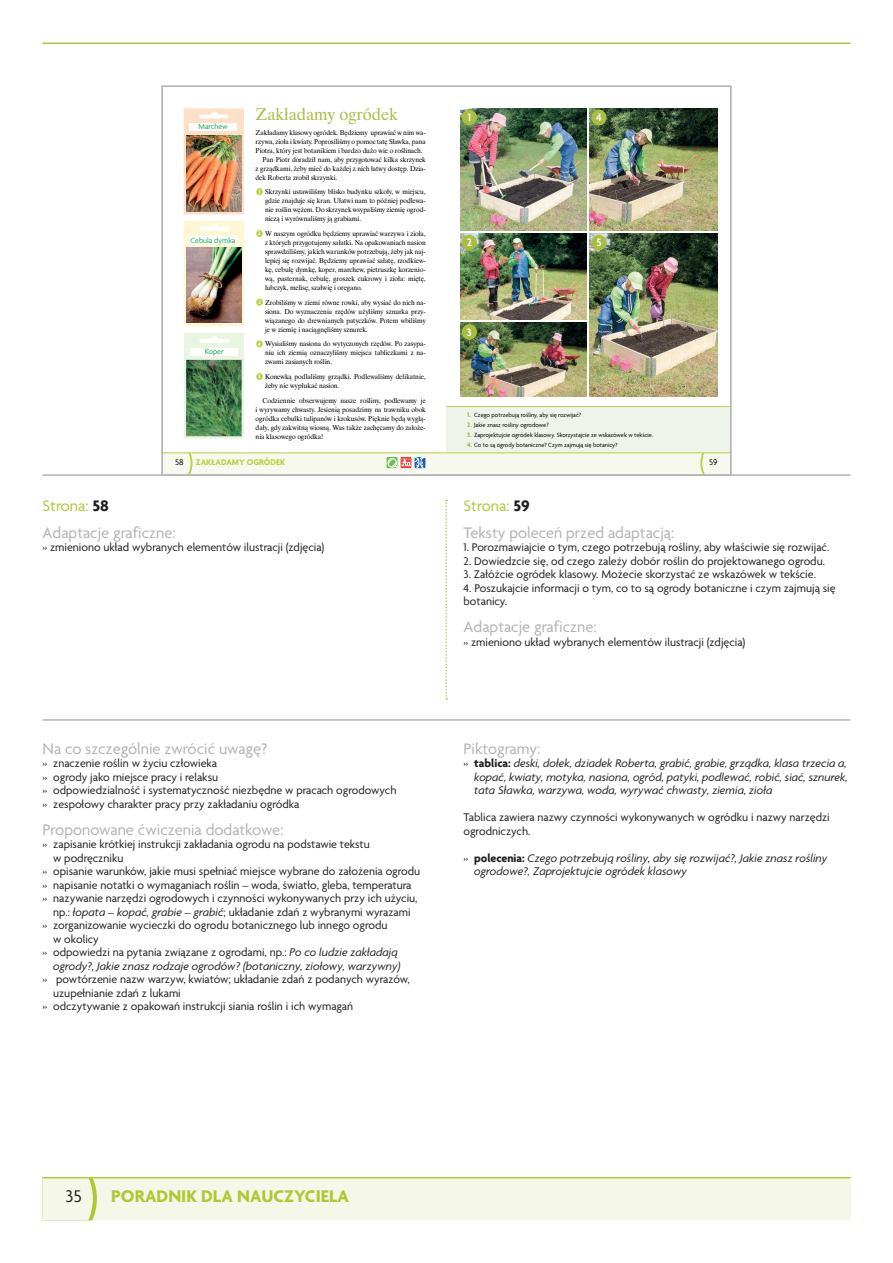
<style>
.page{position:relative;width:893px;height:1263px;background:#fff}
.page>*{position:absolute;margin:0;border:0;box-sizing:border-box;transform-origin:0 0}
.t1{font:700 18.3px "Agenda Pl";color:#b0c836}
.t2{font:18.3px "Agenda Pl";color:#231f20}
.t3{font:16.95px "Dutch 801 TL";color:#a9bd41}
.t4{font:16.5px/27px "Agenda Pl";color:#b2b3b7}
.t5{font:12px/13.5px "Agenda Pl";color:#231f20}
.t6{font:italic 12px/13.5px "Agenda Pl";color:#231f20;text-align:justify}
.t7{font:600 11.55px "Agenda Pl";color:#fff}
.t8{font:700 9px "Agenda Pl";color:#bad144}
.t9{font:9px "Agenda Pl";color:#000}
.t10{font:8.1px "Agenda Pl";color:#10a953}
.t11{font:7.05px/9px "Dutch 801 TL";letter-spacing:-.01em;color:#000;text-align:justify}
.t12{font:6.45px "Agenda Pl";color:#000}
.s1{font-family:"Agenda Pl";font-weight:600;font-size:6px;color:#fff}
.s2{font-family:"Agenda Pl";font-weight:600;font-size:5.55px;color:#fff}
.s3{font-weight:700;font-size:7.05px;color:#a9bd41}
.s4{color:#b0c836}
.s5{font-weight:700;color:#231f20}
.s6{font-style:italic}
.s7{font-style:normal}
.s8{font-weight:700;font-style:normal}
</style>
<div class="page">
<div style="left:43px;top:1178px;width:808px;height:42px;background:#f5f8e8"></div>
<svg style="left:43px;top:1178px;width:54px;height:42px"></svg>
<hr style="left:43px;top:1177px;width:808px;height:1px;background:#b0c836">
<hr style="left:43px;top:43px;width:807px;height:1px;background:#b0c836">
<hr style="left:43px;top:474px;width:807px;height:2px;background:#b2b3b7">
<svg style="left:445px;top:500px;width:2px;height:200px"></svg>
<hr style="left:43px;top:719px;width:807px;height:2px;background:#b2b3b7">
<img style="left:160px;top:85px;width:572px;height:391px">
<p class="t10" style="left:199px;top:122px;width:31px">Marchew</p>
<p class="t10" style="left:190px;top:235px;width:46px">Cebula dymka</p>
<p class="t10" style="left:205px;top:347px;width:21px">Koper</p>
<h2 class="t3" style="left:256px;top:103px;width:144px">Zakładamy ogródek</h2>
<p class="t11" style="left:256px;top:127px;width:172px">Zakładamy klasowy ogródek. Będziemy uprawiać w nim wa-</p>
<p class="t11" style="left:256px;top:136px;width:172px">rzywa, zioła i kwiaty. Poprosiliśmy o pomoc tatę Sławka, pana</p>
<p class="t11" style="left:256px;top:145px;width:168px">Piotra, który jest botanikiem i bardzo dużo wie o roślinach.</p>
<p class="t11" style="left:263px;top:154px;width:165px">Pan Piotr doradził nam, aby przygotować kilka skrzynek</p>
<p class="t11" style="left:256px;top:163px;width:172px">z grządkami, żeby mieć do każdej z nich łatwy dostęp. Dzia-</p>
<p class="t11" style="left:256px;top:172px;width:83px">dek Roberta zrobił skrzynki.</p>
<p class="t11" style="left:265px;top:187px;width:162px;text-indent:-6px"><span class="s1">1</span> Skrzynki ustawiliśmy blisko budynku szkoły, w miejscu, gdzie znajduje się kran. Ułatwi nam to później podlewa&shy;nie roślin wężem. Do skrzynek wsypaliśmy ziemię ogrod&shy;niczą i wyrównaliśmy ją grabiami.</p>
<p class="t11" style="left:265px;top:229px;width:162px;text-indent:-7px"><span class="s2">2</span> W naszym ogródku będziemy uprawiać warzywa i zioła, z których przygotujemy sałatki. Na opakowaniach nasion sprawdziliśmy, jakich warunków potrzebują, żeby jak naj&shy;lepiej się rozwijać. Będziemy uprawiać sałatę, rzodkiew&shy;kę, cebulę dymkę, koper, marchew, pietruszkę korzenio&shy;wą, pasternak, cebulę, groszek cukrowy i zioła: miętę, lubczyk, melisę, szałwię i oregano.</p>
<p class="t11" style="left:265px;top:298px;width:162px;text-indent:-7px"><span class="s2">3</span> Zrobiliśmy w ziemi równe rowki, aby wysiać do nich na&shy;siona. Do wyznaczenia rzędów użyliśmy sznurka przy&shy;wiązanego do drewnianych patyczków. Potem wbiliśmy je w ziemię i naciągnęliśmy sznurek.</p>
<p class="t11" style="left:265px;top:339px;width:162px;text-indent:-7px"><span class="s2">4</span> Wysialiśmy nasiona do wytyczonych rzędów. Po zasypa&shy;niu ich ziemią oznaczyliśmy miejsca tabliczkami z na&shy;zwami zasianych roślin.</p>
<p class="t11" style="left:265px;top:372px;width:162px;text-indent:-7px"><span class="s2">5</span> Konewką podlaliśmy grządki. Podlewaliśmy delikatnie, żeby nie wypłukać nasion.</p>
<p class="t11" style="left:256px;top:396px;width:172px;text-indent:7px">Codziennie obserwujemy nasze rośliny, podlewamy je i wyrywamy chwasty. Jesienią posadzimy na trawniku obok ogródka cebulki tulipanów i krokusów. Pięknie będą wyglą&shy;dały, gdy zakwitną wiosną. Was także zachęcamy do założe&shy;nia klasowego ogródka!</p>
<h3 class="t7" style="left:468px;top:110px;width:5px">1</h3>
<h3 class="t7" style="left:467px;top:236px;width:7px">2</h3>
<h3 class="t7" style="left:467px;top:325px;width:6px">3</h3>
<h3 class="t7" style="left:596px;top:110px;width:7px">4</h3>
<h3 class="t7" style="left:596px;top:236px;width:7px">5</h3>
<p class="t12" style="left:467px;top:411px;width:116px"><span class="s3">1.</span> Czego potrzebują rośliny, aby się rozwijać?</p>
<p class="t12" style="left:467px;top:421px;width:83px"><span class="s3">2.</span> Jakie znasz rośliny ogrodowe?</p>
<p class="t12" style="left:467px;top:431px;width:187px"><span class="s3">3.</span> Zaprojektujcie ogródek klasowy. Skorzystajcie ze wskazówek w tekście.</p>
<p class="t12" style="left:467px;top:441px;width:152px"><span class="s3">4.</span> Co to są ogrody botaniczne? Czym zajmują się botanicy?</p>
<p class="t9" style="left:175px;top:456px;width:10px">58</p>
<p class="t8" style="left:196px;top:456px;width:91px">ZAKŁADAMY OGRÓDEK</p>
<p class="t9" style="left:709px;top:456px;width:10px">59</p>
<h3 class="t4" style="left:43px;top:492px;width:135px"><span class="s4">Strona:</span> <span class="s5">58<br></span>Adaptacje graficzne:</h3>
<h3 class="t5" style="left:43px;top:540px;width:283px">» zmieniono układ wybranych elementów ilustracji (zdjęcia)</h3>
<h3 class="t4" style="left:43px;top:735px;width:226px">Na co szczególnie zwrócić uwagę?</h3>
<h3 class="t5" style="left:43px;top:756px;width:355px">» znaczenie roślin w życiu człowieka<br>» ogrody jako miejsce pracy i relaksu<br>» odpowiedzialność i systematyczność niezbędne w pracach ogrodowych » zespołowy charakter pracy przy zakładaniu ogródka</h3>
<h3 class="t4" style="left:43px;top:816px;width:242px">Proponowane ćwiczenia dodatkowe:</h3>
<h3 class="t5" style="left:43px;top:837px;width:329px">» zapisanie krótkiej instrukcji zakładania ogrodu na podstawie tekstu</h3>
<h3 class="t5" style="left:53px;top:851px;width:72px">w podręczniku</h3>
<h3 class="t5" style="left:43px;top:864px;width:379px">» opisanie warunków, jakie musi spełniać miejsce wybrane do założenia ogrodu</h3>
<h3 class="t5" style="left:43px;top:878px;width:370px">» napisanie notatki o wymaganiach roślin – woda, światło, gleba, temperatura</h3>
<h3 class="t5" style="left:43px;top:891px;width:377px">» nazywanie narzędzi ogrodowych i czynności wykonywanych przy ich użyciu,</h3>
<h3 class="t5" style="left:53px;top:905px;width:359px">np.: <span class="s6">łopata – kopać, grabie – grabić</span>; układanie zdań z wybranymi wyrazami</h3>
<h3 class="t5" style="left:43px;top:918px;width:346px">» zorganizowanie wycieczki do ogrodu botanicznego lub innego ogrodu</h3>
<h3 class="t5" style="left:53px;top:932px;width:47px">w okolicy</h3>
<h3 class="t5" style="left:43px;top:945px;width:357px">» odpowiedzi na pytania związane z ogrodami, np.: <span class="s6">Po co ludzie zakładają</span></h3>
<h3 class="t6" style="left:53px;top:959px;width:349px">ogrody?, Jakie znasz rodzaje ogrodów? (botaniczny, ziołowy, warzywny)</h3>
<h3 class="t5" style="left:43px;top:972px;width:369px">» powtórzenie nazw warzyw, kwiatów; układanie zdań z podanych wyrazów,</h3>
<h3 class="t5" style="left:53px;top:986px;width:129px">uzupełnianie zdań z lukami</h3>
<h3 class="t5" style="left:43px;top:999px;width:312px">» odczytywanie z opakowań instrukcji siania roślin i ich wymagań</h3>
<h3 class="t4" style="left:463px;top:492px;width:212px"><span class="s4">Strona:</span> <span class="s5">59<br></span>Teksty poleceń przed adaptacją:</h3>
<h3 class="t5" style="left:463px;top:540px;width:367px">1. Porozmawiajcie o tym, czego potrzebują rośliny, aby właściwie się rozwijać.</h3>
<h3 class="t5" style="left:463px;top:554px;width:363px">2. Dowiedzcie się, od czego zależy dobór roślin do projektowanego ogrodu.</h3>
<h3 class="t5" style="left:463px;top:567px;width:354px">3. Załóżcie ogródek klasowy. Możecie skorzystać ze wskazówek w tekście.</h3>
<h3 class="t5" style="left:463px;top:581px;width:374px">4. Poszukajcie informacji o tym, co to są ogrody botaniczne i czym zajmują się botanicy.</h3>
<h3 class="t4" style="left:463px;top:613px;width:135px">Adaptacje graficzne:</h3>
<h3 class="t5" style="left:463px;top:635px;width:283px">» zmieniono układ wybranych elementów ilustracji (zdjęcia)</h3>
<h3 class="t4" style="left:463px;top:735px;width:78px">Piktogramy:</h3>
<h3 class="t6" style="left:474px;top:756px;width:375px;text-indent:-11px"><span class="s7">»</span> <span class="s8">tablica:</span> deski, dołek, dziadek Roberta, grabić, grabie, grządka, klasa trzecia a, kopać, kwiaty, motyka, nasiona, ogród, patyki, podlewać, robić, siać, sznurek, tata Sławka, warzywa, woda, wyrywać chwasty, ziemia, zioła</h3>
<h3 class="t5" style="left:463px;top:810px;width:368px">Tablica zawiera nazwy czynności wykonywanych w ogródku i nazwy narzędzi ogrodniczych.</h3>
<h3 class="t6" style="left:474px;top:851px;width:355px;text-indent:-11px"><span class="s7">»</span> <span class="s8">polecenia:</span> Czego potrzebują rośliny, aby się rozwijać?, Jakie znasz rośliny ogrodowe?, Zaprojektujcie ogródek klasowy</h3>
<h1 class="t2" style="left:66px;top:1185px;width:18px">35</h1>
<h1 class="t1" style="left:111px;top:1185px;width:239px">PORADNIK DLA NAUCZYCIELA</h1>
</div>
